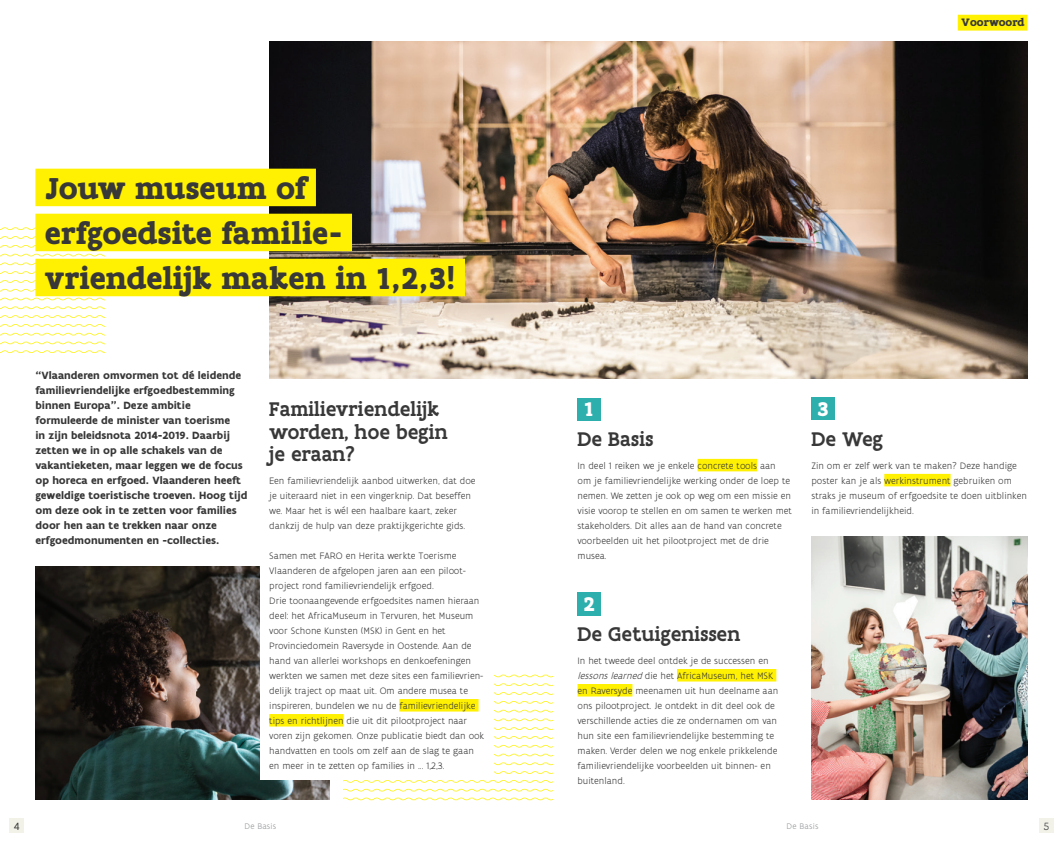
<style>
.page{position:relative;width:1063px;height:851px;background:#fff}
.page>*{position:absolute;margin:0;border:0;box-sizing:border-box;transform-origin:0 0}
.t1{font:700 32.5px/45px "Flanders Art Serif";color:#383839}
.t2{font:500 21.25px/22.5px "Flanders Art Serif";color:#383839}
.t3{font:700 21.25px "Flanders Art Serif";color:#fff}
.t4{font:700 11.62px "Flanders Art Serif";color:#383839}
.t5{font:700 11.25px/15px "Flanders Art Sans";color:#383839}
.t6{font:11.25px "Flanders Art Serif";color:#383839}
.t7{font:300 11.25px "Flanders Art Serif";color:#383839}
.t8{font:300 10px/15px "Flanders Art Sans";color:#383839}
.t9{font:300 8.75px "Flanders Art Sans";letter-spacing:.02em;color:#939598}
.s1{font-style:italic}
</style>
<div class="page">
<div style="left:10px;top:818px;width:14px;height:14px;background:#f2f2e9"></div>
<div style="left:1039px;top:818px;width:15px;height:14px;background:#f2f2e9"></div>
<svg style="left:494px;top:674px;width:59px;height:3px"></svg>
<svg style="left:494px;top:683px;width:59px;height:20px"></svg>
<svg style="left:494px;top:709px;width:59px;height:3px"></svg>
<svg style="left:494px;top:718px;width:59px;height:29px"></svg>
<svg style="left:494px;top:753px;width:59px;height:3px"></svg>
<svg style="left:344px;top:762px;width:209px;height:29px"></svg>
<svg style="left:344px;top:797px;width:209px;height:3px"></svg>
<img style="left:35px;top:566px;width:295px;height:233px">
<div style="left:260px;top:396px;width:234px;height:383px;background:#fff"></div>
<div style="left:399px;top:699px;width:80px;height:12px;background:#fff101"></div>
<div style="left:269px;top:714px;width:75px;height:12px;background:#fff101"></div>
<svg style="left:0;top:227px;width:35px;height:3px"></svg>
<svg style="left:0;top:236px;width:105px;height:29px"></svg>
<svg style="left:0;top:271px;width:35px;height:3px"></svg>
<svg style="left:0;top:280px;width:105px;height:20px"></svg>
<svg style="left:0;top:306px;width:105px;height:3px"></svg>
<svg style="left:0;top:315px;width:105px;height:29px"></svg>
<svg style="left:0;top:350px;width:105px;height:3px"></svg>
<div style="left:698px;top:459px;width:59px;height:12px;background:#fff101"></div>
<div style="left:677px;top:669px;width:99px;height:12px;background:#fff101"></div>
<div style="left:578px;top:684px;width:54px;height:12px;background:#fff101"></div>
<div style="left:578px;top:397px;width:23px;height:23px;background:#2dafad"></div>
<div style="left:578px;top:592px;width:23px;height:23px;background:#2dafad"></div>
<div style="left:884px;top:474px;width:67px;height:12px;background:#fff101"></div>
<div style="left:811px;top:397px;width:23px;height:23px;background:#2dafad"></div>
<img style="left:269px;top:41px;width:759px;height:338px">
<img style="left:811px;top:536px;width:217px;height:263px">
<div style="left:35px;top:169px;width:281px;height:37px;background:#fff101"></div>
<div style="left:35px;top:214px;width:317px;height:37px;background:#fff101"></div>
<div style="left:35px;top:259px;width:430px;height:37px;background:#fff101"></div>
<div style="left:958px;top:15px;width:70px;height:16px;background:#fff101"></div>
<h1 class="t1" style="left:45px;top:166px;width:412px">Jouw museum of erfgoedsite familie&shy;vriendelijk maken in 1,2,3!</h1>
<p class="t5" style="left:35px;top:367px;width:214px">“Vlaanderen omvormen tot dé leidende familievriendelijke erfgoedbestemming binnen Europa”. Deze ambitie formuleerde de minister van toerisme<br>in zijn beleidsnota 2014-2019. Daarbij zetten we in op alle schakels van de vakantieketen, maar leggen we de focus op horeca en erfgoed. Vlaanderen heeft geweldige toeristische troeven. Hoog tijd om deze ook in te zetten voor families door hen aan te trekken naar onze erfgoedmonumenten en -collecties.</p>
<h2 class="t2" style="left:269px;top:398px;width:180px">Familievriendelijk worden, hoe begin je eraan?</h2>
<p class="t8" style="left:269px;top:473px;width:208px">Een familievriendelijk aanbod uitwerken, dat doe je uiteraard niet in een vingerknip. Dat beseffen we. Maar het is wél een haalbare kaart, zeker dankzij de hulp van deze praktijkgerichte gids.</p>
<p class="t8" style="left:269px;top:548px;width:216px">Samen met FARO en Herita werkte Toerisme Vlaanderen de afgelopen jaren aan een piloot&shy;project rond familievriendelijk erfgoed.<br>Drie toonaangevende erfgoedsites namen hieraan deel: het AfricaMuseum in Tervuren, het Museum voor Schone Kunsten (MSK) in Gent en het Provinciedomein Raversyde in Oostende. Aan de hand van allerlei workshops en denkoefeningen werkten we samen met deze sites een familievrien&shy;delijk traject op maat uit. Om andere musea te inspireren, bundelen we nu de familievriendelijke tips en richtlijnen die uit dit pilootproject naar voren zijn gekomen. Onze publicatie biedt dan ook handvatten en tools om zelf aan de slag te gaan en meer in te zetten op families in ... 1,2,3.</p>
<p class="t4" style="left:961px;top:15px;width:65px">Voorwoord</p>
<h2 class="t3" style="left:584px;top:396px;width:11px">1</h2>
<h2 class="t2" style="left:578px;top:428px;width:78px">De Basis</h2>
<p class="t8" style="left:578px;top:458px;width:216px">In deel 1 reiken we je enkele concrete tools aan om je familievriendelijke werking onder de loep te nemen. We zetten je ook op weg om een missie en visie voorop te stellen en om samen te werken met stakeholders. Dit alles aan de hand van concrete voorbeelden uit het pilootproject met de drie musea.</p>
<h2 class="t3" style="left:584px;top:591px;width:13px">2</h2>
<h2 class="t2" style="left:578px;top:623px;width:164px">De Getuigenissen</h2>
<p class="t8" style="left:578px;top:653px;width:202px">In het tweede deel ontdek je de successen en <span class="s1">lessonslearned</span>die het AfricaMuseum, het MSK en Raversyde meenamen uit hun deelname aan ons pilootproject. Je ontdekt in dit deel ook de verschillende acties die ze ondernamen om van hun site een familievriendelijke bestemming te maken. Verder delen we nog enkele prikkelende familievriendelijke voorbeelden uit binnen- en buitenland.</p>
<h2 class="t3" style="left:817px;top:396px;width:13px">3</h2>
<h2 class="t2" style="left:811px;top:428px;width:73px">De Weg</h2>
<p class="t8" style="left:811px;top:458px;width:217px">Zin om er zelf werk van te maken? Deze handige poster kan je als werkinstrument gebruiken om straks je museum of erfgoedsite te doen uitblinken in familievriendelijkheid.</p>
<p class="t6" style="left:14px;top:819px;width:7px">4</p>
<p class="t9" style="left:245px;top:820px;width:33px">De Basis</p>
<p class="t9" style="left:787px;top:820px;width:33px">De Basis</p>
<p class="t7" style="left:1044px;top:819px;width:7px">5</p>
</div>
